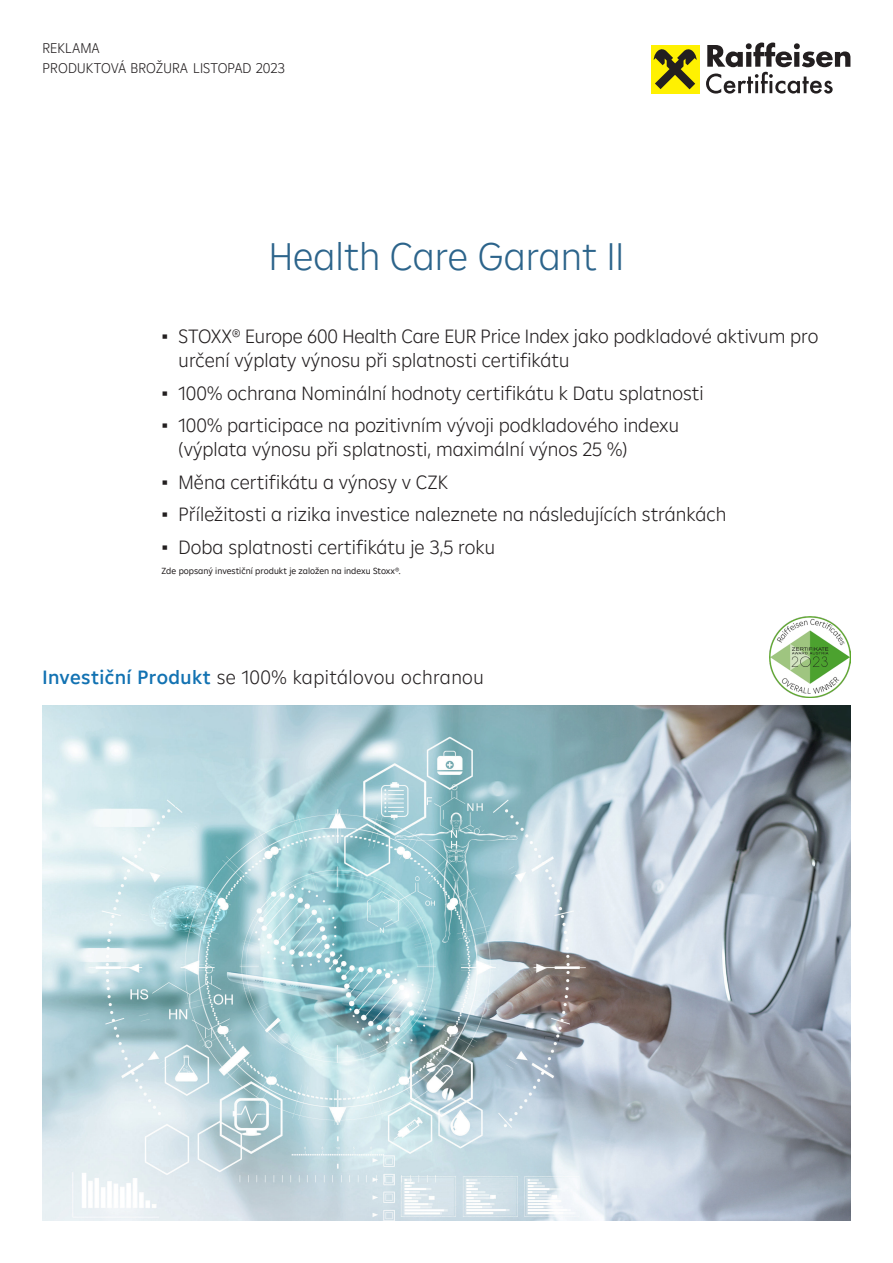
<style>
.page{position:relative;width:893px;height:1263px;background:#fff}
.page>*{position:absolute;margin:0;border:0;box-sizing:border-box;transform-origin:0 0}
.Titel_Blau{font:300 39px "Amalia";color:#2c648b}
.Deckblatt_-_Produktk{font:300 19.5px/24px "Amalia";color:#231f20}
.Deckblatt_-_Produktk-2{font:300 19.5px "Amalia";letter-spacing:.02em;color:#231f20}
.Kopfzeile{font:300 14.25px/19.4px "Amalia";color:#231f20}
.Fußnote{font:9px "Amalia";color:#231f20}
.s1{font-family:"Trebuchet MS";font-weight:400}
.s2{font-weight:500;color:#1272b2}
</style>
<div class="page">
<div style="left:651px;top:45px;width:48px;height:48px;background:#fff101"></div>
<svg style="left:654px;top:49px;width:43px;height:40px"></svg>
<svg style="left:706px;top:43px;width:144px;height:51px"></svg>
<img style="left:770px;top:617px;width:80px;height:81px">
<img style="left:43px;top:706px;width:807px;height:514px">
<p class="Kopfzeile" style="left:43px;top:38px;width:244px">REKLAMA<br>PRODUKTOVÁ BROŽURA LISTOPAD 2023</p>
<p class="Titel_Blau" style="left:269px;top:231px;width:357px">Health Care Garant II</p>
<p class="Deckblatt_-_Produktk" style="left:179px;top:323px;width:641px;text-indent:-17px"><span class="s1">▪</span> STOXX® Europe 600 Health Care EUR Price Index jako podkladové aktivum pro určení výplaty výnosu při splatnosti certifikátu</p>
<p class="Deckblatt_-_Produktk" style="left:162px;top:380px;width:544px"><span class="s1">▪</span> 100% ochrana Nominální hodnoty certifikátu k Datu splatnosti</p>
<p class="Deckblatt_-_Produktk" style="left:179px;top:412px;width:502px;text-indent:-17px"><span class="s1">▪</span> 100% participace na pozitivním vývoji podkladového indexu (výplata výnosu při splatnosti, maximální výnos 25 %)</p>
<p class="Deckblatt_-_Produktk" style="left:162px;top:469px;width:288px"><span class="s1">▪</span> Měna certifikátu a výnosy v CZK</p>
<p class="Deckblatt_-_Produktk" style="left:162px;top:501px;width:566px"><span class="s1">▪</span> Příležitosti a rizika investice naleznete na následujících stránkách</p>
<p class="Deckblatt_-_Produktk" style="left:162px;top:534px;width:335px"><span class="s1">▪</span> Doba splatnosti certifikátu je 3,5 roku</p>
<p class="Fußnote" style="left:162px;top:565px;width:241px">Zde popsaný investiční produkt je založen na indexu Stoxx®.</p>
<p class="Deckblatt_-_Produktk-2" style="left:43px;top:665px;width:443px"><span class="s2">Investiční Produkt</span> se 100% kapitálovou ochranou</p>
</div>
